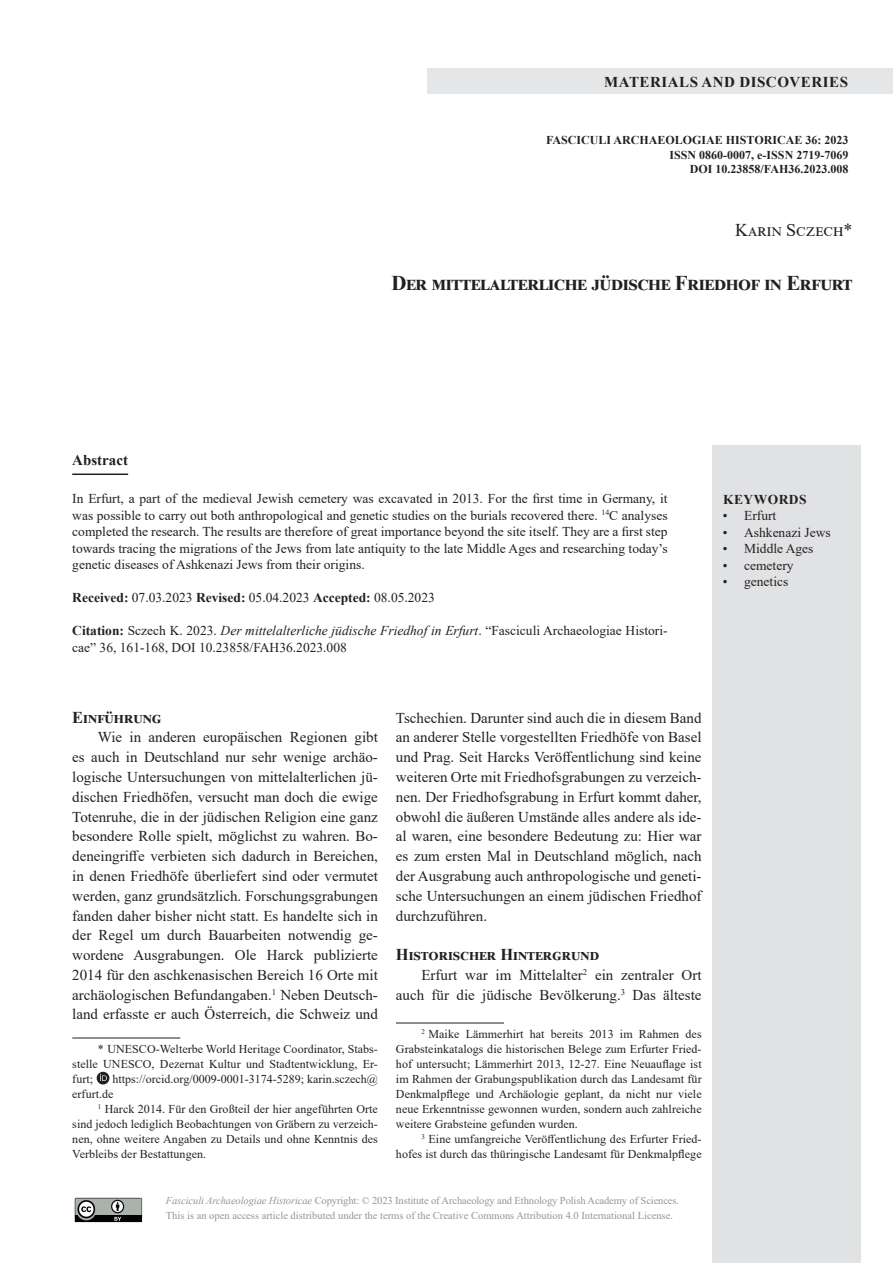
<style>
.page{position:relative;width:893px;height:1263px;background:#fff}
.page>*{position:absolute;margin:0;border:0;box-sizing:border-box;transform-origin:0 0}
.t1{font:700 21px "Times New Roman";letter-spacing:-.02em;color:#231f20}
.autor{font:18px "Times New Roman";color:#231f20}
.t2{font:700 16.5px "Times New Roman";color:#231f20}
.t3{font:15px/19.8px "Times New Roman";color:#231f20;text-align:justify}
.Normalny{font:700 15px "Times New Roman";letter-spacing:.035em;color:#231f20}
.Normalny-2{font:700 15px "Times New Roman";color:#231f20}
.t4{font:13.5px/16.5px "Times New Roman";color:#231f20;text-align:justify}
.Normalny-3{font:700 13.5px "Times New Roman";letter-spacing:.035em;color:#231f20}
.przypis{font:12px/15px "Times New Roman";letter-spacing:.005em;color:#231f20;text-align:justify}
.t5{font:700 12px "Times New Roman";color:#231f20}
.t6{font:10.5px "Times New Roman";color:#939598}
.s1{font-weight:700}
.s2{font-style:italic}
</style>
<div class="page">
<div style="left:428px;top:68px;width:465px;height:26px;background:#e5e6e8"></div>
<div style="left:712px;top:445px;width:149px;height:818px;background:#e1e2e4"></div>
<hr style="left:72px;top:474px;width:56px;height:1px;background:#231f20">
<hr style="left:72px;top:1038px;width:108px;height:1px;background:#231f20">
<div style="left:97px;top:1072px;width:12px;height:12px;background:#231f20;border-radius:50%"></div>
<svg style="left:100px;top:1074px;width:7px;height:7px"></svg>
<hr style="left:396px;top:1023px;width:108px;height:1px;background:#231f20">
<img style="left:74px;top:1197px;width:69px;height:26px">
<p class="Normalny" style="left:604px;top:71px;width:245px">MATERIALS AND DISCOVERIES</p>
<p class="t5" style="left:546px;top:132px;width:304px">FASCICULI ARCHAEOLOGIAE HISTORICAE 36: 2023</p>
<p class="t5" style="left:670px;top:146px;width:180px">ISSN 0860-0007, e-ISSN 2719-7069</p>
<p class="t5" style="left:690px;top:160px;width:160px">DOI 10.23858/FAH36.2023.008</p>
<p class="autor" style="left:735px;top:217px;width:119px">Karin Sczech*</p>
<p class="t1" style="left:391px;top:268px;width:463px">Der mittelalterliche jüdische Friedhof in Erfurt</p>
<p class="Normalny-2" style="left:72px;top:449px;width:57px">Abstract</p>
<p class="t4" style="left:72px;top:490px;width:597px">In Erfurt, a part of the medieval Jewish cemetery was excavated in 2013. For the first time in Germany, it was possible to carry out both anthropological and genetic studies on the burials recovered there. <sup>14</sup>C analyses completed the research. The results are therefore of great importance beyond the site itself. They are a first step towards tracing the migrations of the Jews from late antiquity to the late Middle Ages and researching today’s genetic diseases of Ashkenazi Jews from their origins.</p>
<p class="t4" style="left:72px;top:589px;width:364px"><span class="s1">Received:</span> 07.03.2023 <span class="s1">Revised:</span> 05.04.2023 <span class="s1">Accepted:</span> 08.05.2023</p>
<p class="t4" style="left:72px;top:622px;width:597px"><span class="s1">Citation:</span> Sczech K. 2023. <span class="s2">Der mittelalterliche jüdische Friedhof in Erfurt</span>. “Fasciculi Archaeologiae Histori&shy;cae” 36, 161-168, DOI 10.23858/FAH36.2023.008</p>
<p class="Normalny-3" style="left:723px;top:490px;width:85px">KEYWORDS</p>
<p class="t4" style="left:723px;top:507px;width:55px">• Erfurt</p>
<p class="t4" style="left:723px;top:524px;width:109px">• Ashkenazi Jews</p>
<p class="t4" style="left:723px;top:540px;width:92px">• Middle Ages</p>
<p class="t4" style="left:723px;top:557px;width:72px">• cemetery</p>
<p class="t4" style="left:723px;top:573px;width:67px">• genetics</p>
<p class="t2" style="left:72px;top:705px;width:91px">Einführung</p>
<p class="t3" style="left:72px;top:727px;width:307px;text-indent:26px">Wie in anderen europäischen Regionen gibt es auch in Deutschland nur sehr wenige archäo&shy;logische Untersuchungen von mittelalterlichen jü&shy;dischen Friedhöfen, versucht man doch die ewige Totenruhe, die in der jüdischen Religion eine ganz besondere Rolle spielt, möglichst zu wahren. Bo&shy;deneingriffe verbieten sich dadurch in Bereichen, in denen Friedhöfe überliefert sind oder vermutet werden, ganz grundsätzlich. Forschungsgrabungen fanden daher bisher nicht statt. Es handelte sich in der Regel um durch Bauarbeiten notwendig ge&shy;wordene Ausgrabungen. Ole Harck publizierte 2014 für den aschkenasischen Bereich 16 Orte mit archäologischen Befundangaben.<sup>1</sup> Neben Deutsch&shy;land erfasste er auch Österreich, die Schweiz und</p>
<p class="przypis" style="left:72px;top:1041px;width:307px;text-indent:26px">* UNESCO-Welterbe World Heritage Coordinator, Stabs&shy;stelle UNESCO, Dezernat Kultur und Stadtentwicklung, Er&shy;furt;</p>
<p class="t3" style="left:396px;top:707px;width:307px">Tschechien. Darunter sind auch die in diesem Band an anderer Stelle vorgestellten Friedhöfe von Basel und Prag. Seit Harcks Veröffentlichung sind keine weiteren Orte mit Friedhofsgrabungen zu verzeich&shy;nen. Der Friedhofsgrabung in Erfurt kommt daher, obwohl die äußeren Umstände alles andere als ide&shy;al waren, eine besondere Bedeutung zu: Hier war es zum ersten Mal in Deutschland möglich, nach der Ausgrabung auch anthropologische und geneti&shy;sche Untersuchungen an einem jüdischen Friedhof durchzuführen.</p>
<p class="t2" style="left:396px;top:943px;width:205px">Historischer Hintergrund</p>
<p class="t3" style="left:396px;top:964px;width:307px;text-align:right">Erfurt war im Mittelalter<sup>2</sup> ein zentraler Ort auch für die jüdische Bevölkerung.<sup>3</sup> Das älteste</p>
<p class="przypis" style="left:396px;top:1026px;width:307px;text-indent:26px"><sup>2</sup> Maike Lämmerhirt hat bereits 2013 im Rahmen des Grabsteinkatalogs die historischen Belege zum Erfurter Fried&shy;hof untersucht; Lämmerhirt 2013, 12-27. Eine Neuauflage ist im Rahmen der Grabungspublikation durch das Landesamt für Denkmalpflege und Archäologie geplant, da nicht nur viele neue Erkenntnisse gewonnen wurden, sondern auch zahlreiche weitere Grabsteine gefunden wurden.</p>
<p class="przypis" style="left:396px;top:1131px;width:307px;text-align:right"><sup>3</sup> Eine umfangreiche Veröffentlichung des Erfurter Fried&shy;hofes ist durch das thüringische Landesamt für Denkmalpflege</p>
<p class="t6" style="left:166px;top:1193px;width:515px"><span class="s2">Fasciculi Archaeologiae Historicae</span> Copyright: © 2023 Institute of Archaeology and Ethnology Polish Academy of Sciences.</p>
<p class="t6" style="left:166px;top:1208px;width:509px">This is an open access article distributed under the terms of the Creative Commons Attribution 4.0 International License.</p>
<p class="przypis" style="left:72px;top:1071px;width:307px;text-indent:40px">https://orcid.org/0009-0001-3174-5289; karin.sczech@ erfurt.de</p>
<p class="przypis" style="left:72px;top:1101px;width:307px;text-indent:26px"><sup>1</sup> Harck 2014. Für den Großteil der hier angeführten Orte sind jedoch lediglich Beobachtungen von Gräbern zu verzeich&shy;nen, ohne weitere Angaben zu Details und ohne Kenntnis des Verbleibs der Bestattungen.</p>
</div>
